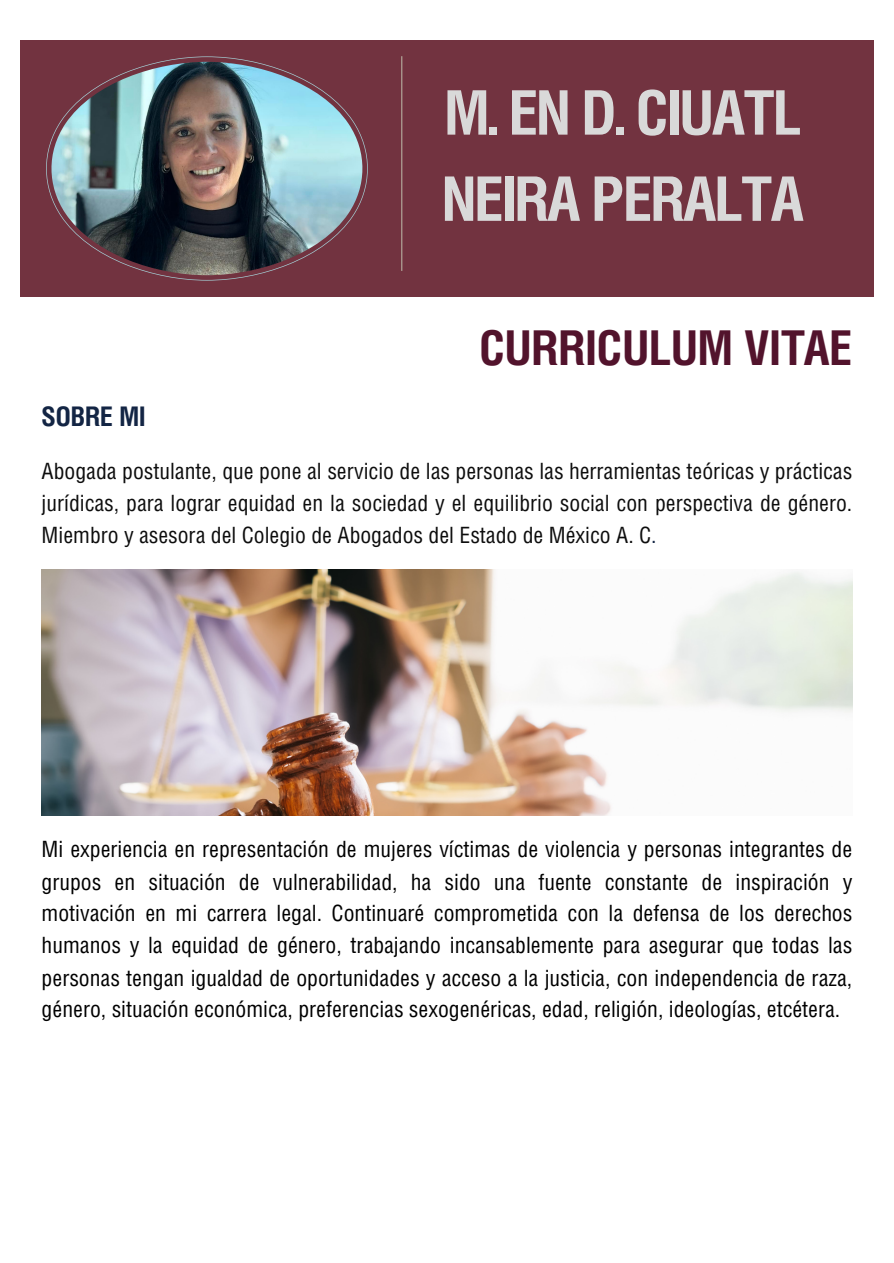
<style>
.page{position:relative;width:894px;height:1263px;background:#fff}
.page>*{position:absolute;margin:0;border:0;box-sizing:border-box;transform-origin:0 0}
.t1{font:700 61.5px/86.2px "Helios Cond";letter-spacing:-.03em;color:#d9d9d9}
.t2{font:700 48px "Helios Cond";color:#52132c}
.t3{font:700 27px "Helios Cond";color:#132544}
.t4{font:22.5px/32px "Helios Cond";color:#000;text-align:justify}
.t5{font:22.5px/32.1px "Helios Cond";color:#0d0d0d;text-align:justify}
.s1{color:#132544}
</style>
<div class="page">
<div style="left:20px;top:40px;width:853px;height:257px;background:#723340"></div>
<svg style="left:46px;top:56px;width:322px;height:225px"></svg>
<img style="left:51px;top:62px;width:311px;height:213px">
<hr style="left:401px;top:56px;width:1px;height:215px;background:#bfbeac">
<img style="left:42px;top:569px;width:810px;height:247px">
<p class="t1" style="left:441px;top:69px;width:363px">M. EN D. CIUATL<br>NEIRA PERALTA</p>
<h1 class="t2" style="left:479px;top:315px;width:374px">CURRICULUM VITAE</h1>
<h2 class="t3" style="left:42px;top:398px;width:105px">SOBRE MI</h2>
<p class="t5" style="left:42px;top:455px;width:811px">Abogada postulante, que pone al servicio de las personas las herramientas teóricas y prácticas jurídicas, para lograr equidad en la sociedad y el equilibrio social con perspectiva de género.<br>Miembro y asesora del Colegio de Abogados del Estado de México A. C<span class="s1">.</span></p>
<p class="t4" style="left:42px;top:833px;width:812px">Mi experiencia en representación de mujeres víctimas de violencia y personas integrantes de grupos en situación de vulnerabilidad, ha sido una fuente constante de inspiración y motivación en mi carrera legal. Continuaré comprometida con la defensa de los derechos humanos y la equidad de género, trabajando incansablemente para asegurar que todas las personas tengan igualdad de oportunidades y acceso a la justicia, con independencia de raza, género, situación económica, preferencias sexogenéricas, edad, religión, ideologías, etcétera.</p>
</div>
